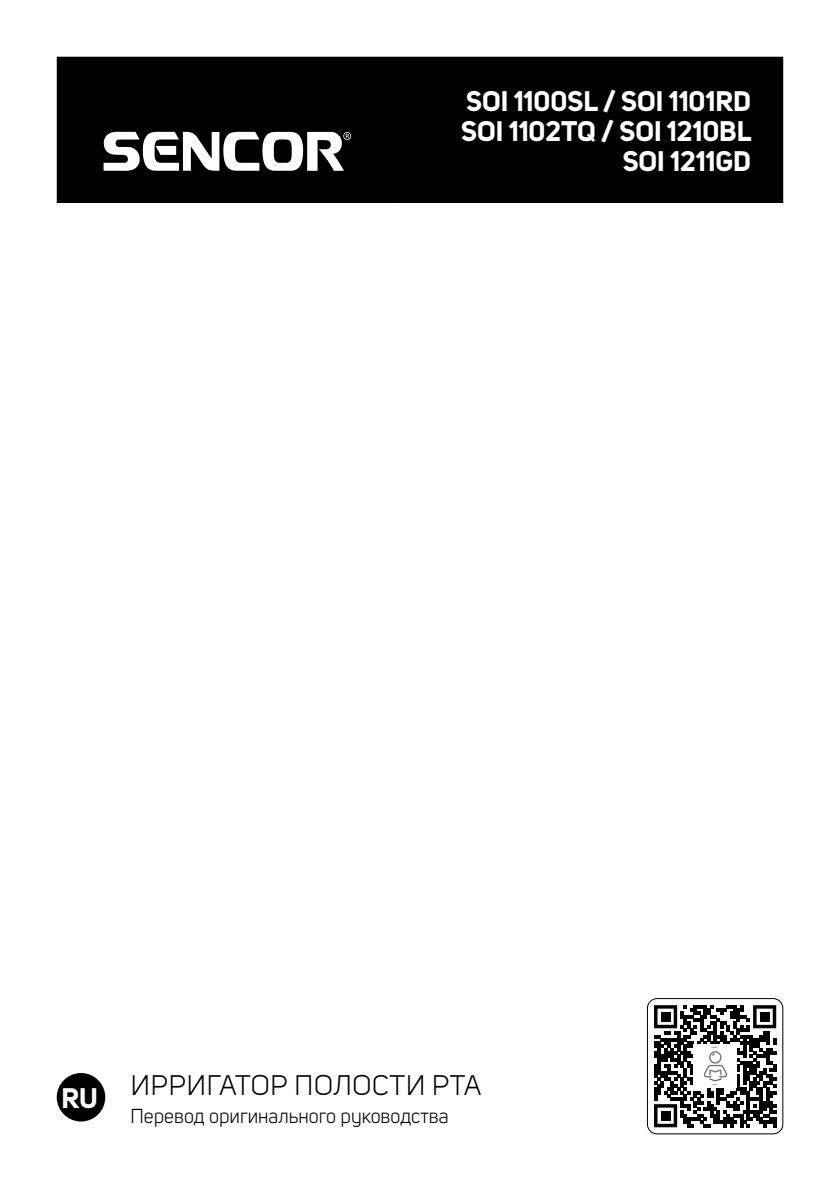
<style>
.page{position:relative;width:840px;height:1191px;background:#fff}
.page>*{position:absolute;margin:0;border:0;box-sizing:border-box;transform-origin:0 0}
.t1{font:700 28px/30px "Uni Sans";color:#fff;text-align:right}
.t2{font:28px "Uni Sans";letter-spacing:.03em;color:#000}
.t3{font:20px "Uni Sans";color:#000}
</style>
<div class="page">
<svg style="left:647px;top:998px;width:135px;height:135px"></svg>
<div style="left:57px;top:1073px;width:48px;height:48px;background:#000;border-radius:50%"></div>
<div style="left:59px;top:59px;width:721px;height:142px;background:#000"></div>
<hr style="left:57px;top:57px;width:339px;height:2px;background:#000">
<hr style="left:57px;top:59px;width:2px;height:142px;background:#000">
<hr style="left:396px;top:57px;width:386px;height:2px;background:#000">
<hr style="left:395px;top:59px;width:2px;height:142px;background:#000">
<hr style="left:780px;top:59px;width:2px;height:142px;background:#000">
<hr style="left:57px;top:201px;width:339px;height:2px;background:#000">
<hr style="left:396px;top:201px;width:386px;height:2px;background:#000">
<svg style="left:103px;top:131px;width:248px;height:40px"></svg>
<p class="t1" style="left:461px;top:86px;width:292px">SOI 1100SL / SOI 1101RD<br>SOI 1102TQ / SOI 1210BL<br>SOI 1211GD</p>
<p class="t1" style="left:61px;top:1083px;width:38px">RU</p>
<p class="t2" style="left:131px;top:1069px;width:352px">ИРРИГАТОР ПОЛОСТИ РТА</p>
<p class="t3" style="left:130px;top:1104px;width:319px">Перевод оригинального руководства</p>
</div>
